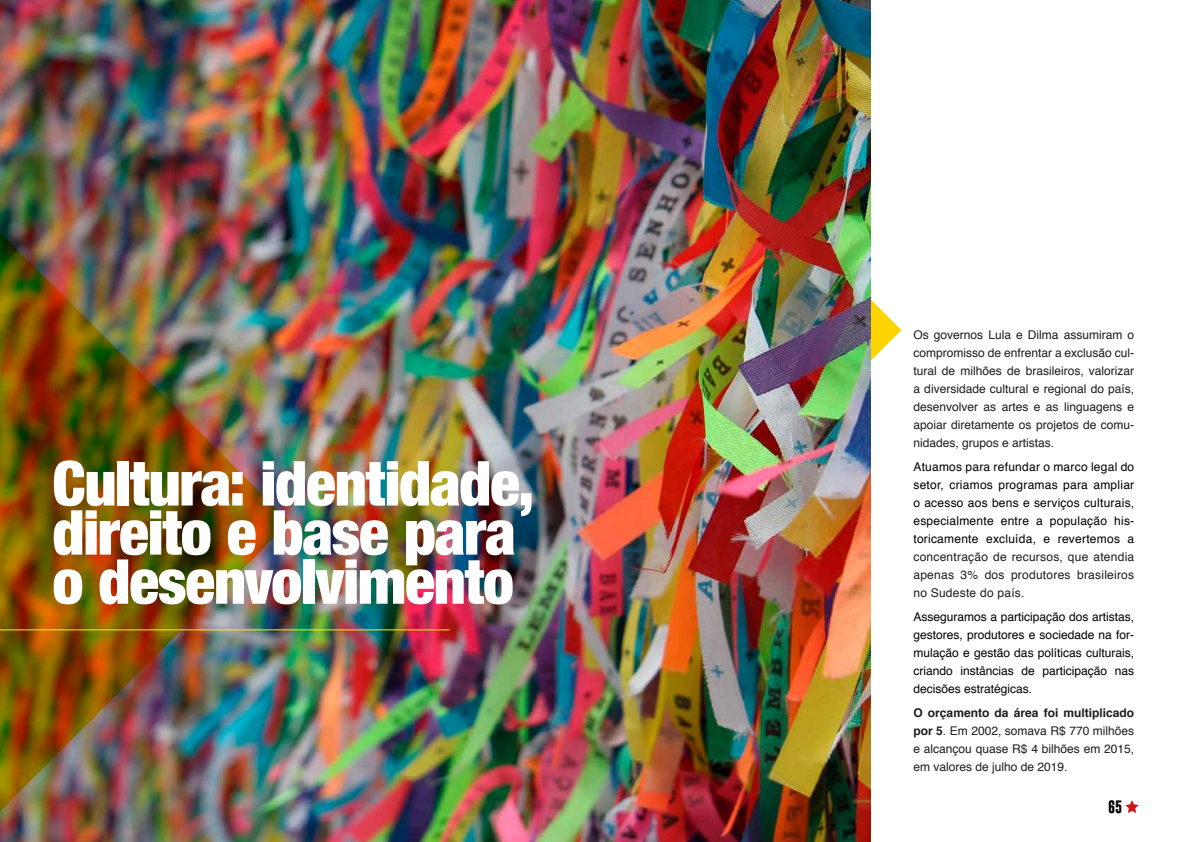
<style>
.page{position:relative;width:1191px;height:842px;background:#fff}
.page>*{position:absolute;margin:0;border:0;box-sizing:border-box;transform-origin:0 0}
.t1{font:900 condensed 62px/49.1px "Helvetica Neue";letter-spacing:-.02em;color:#fff}
.t2{font:700 13px "Gobold";color:#000}
.t3{font:12px/18px "Helvetica";color:#1d1d1d;text-align:justify}
.t4{font:12px/18px "Helvetica";letter-spacing:.01em;color:#000;text-align:justify}
.s1{font-weight:700}
</style>
<div class="page">
<svg style="left:870px;top:291px;width:31px;height:78px"></svg>
<img style="left:0;top:0;width:870px;height:842px">
<img style="left:0;top:210px;width:289px;height:624px">
<hr style="left:0;top:629px;width:449px;height:1px;background:#ffed00">
<svg style="left:1125px;top:800px;width:13px;height:13px"></svg>
<h1 class="t1" style="left:52px;top:455px;width:483px">Cultura: identidade, direito e base para o desenvolvimento</h1>
<p class="t3" style="left:913px;top:326px;width:222px">Os governos Lula e Dilma assumiram o compromisso de enfrentar a exclusão cul&shy;tural de milhões de brasileiros, valorizar a diversidade cultural e regional do país, desenvolver as artes e as linguagens e apoiar diretamente os projetos de comu&shy;nidades, grupos e artistas.</p>
<p class="t4" style="left:913px;top:458px;width:222px">Atuamos para refundar o marco legal do setor, criamos programas para ampliar o acesso aos bens e serviços culturais, especialmente entre a população his&shy;toricamente excluída, e revertemos a</p>
<p class="t3" style="left:913px;top:548px;width:222px">concentração de recursos, que atendia apenas 3% dos produtores brasileiros no Sudeste do país.</p>
<p class="t4" style="left:913px;top:608px;width:222px">Asseguramos a participação dos artistas, gestores, produtores e sociedade na for&shy;mulação e gestão das políticas culturais, criando instâncias de participação nas decisões estratégicas.</p>
<p class="t3" style="left:913px;top:704px;width:222px"><span class="s1">O orçamento da área foi multiplicado por 5</span>. Em 2002, somava R$ 770 milhões e alcançou quase R$ 4 bilhões em 2015, em valores de julho de 2019.</p>
<p class="t2" style="left:1108px;top:799px;width:16px">65</p>
</div>
